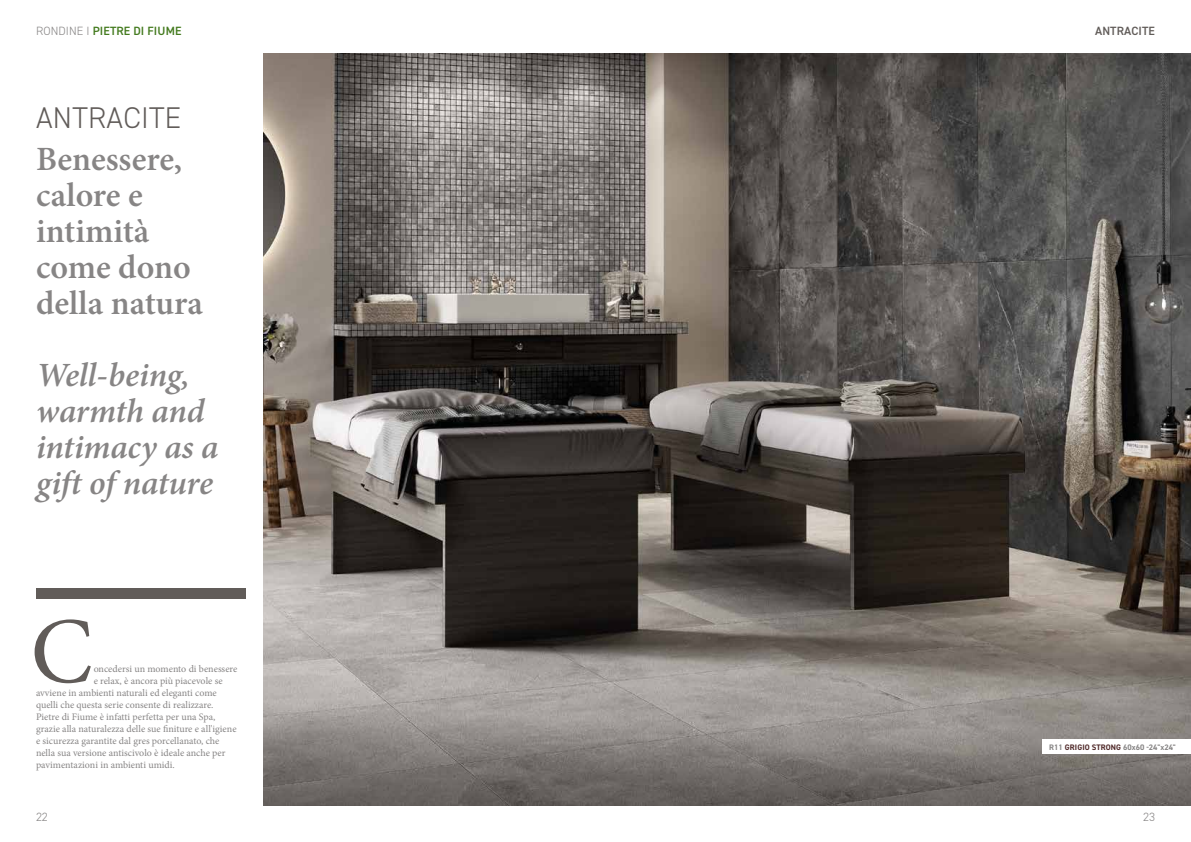
<style>
.page{position:relative;width:1191px;height:842px;background:#fff}
.page>*{position:absolute;margin:0;border:0;box-sizing:border-box;transform-origin:0 0}
.t1{font:600 34px/36px "Minion Pro";color:#878585}
.t2{font:italic 600 34px/36px "Minion Pro";letter-spacing:-.005em;color:#878585}
.t3{font:300 30px "DIN2014";letter-spacing:.01em;color:#615c59}
.t4{font:600 12px "DIN2014";letter-spacing:.01em;color:#447b1f}
.t5{font:600 12px "DIN2014";letter-spacing:.01em;color:#615c59}
.t6{font:300 12px "DIN2014";color:#878585}
.t7{font:10px "Minion Pro";color:#878585}
.t8{font:700 8px "DIN2014";letter-spacing:.005em;color:#878585}
.s1{font-weight:300;color:#878585}
.s2{color:#4f2828}
</style>
<div class="page">
<div style="left:36px;top:588px;width:210px;height:10px;background:#615c59"></div>
<svg style="left:35px;top:619px;width:56px;height:64px"></svg>
<img style="left:264px;top:54px;width:927px;height:752px">
<div style="left:1042px;top:739px;width:149px;height:15px;background:#fff"></div>
<p class="t4" style="left:36px;top:23px;width:147px"><span class="s1">RONDINE I</span> PIETRE DI FIUME</p>
<h2 class="t3" style="left:36px;top:100px;width:146px">ANTRACITE</h2>
<h1 class="t1" style="left:36px;top:140px;width:168px">Benessere, calore e intimità come dono della natura</h1>
<h1 class="t2" style="left:36px;top:356px;width:184px">Well-being, warmth and intimacy as a gift of nature</h1>
<p class="t7" style="left:94px;top:662px;width:145px">oncedersi un momento di benessere</p>
<p class="t7" style="left:94px;top:674px;width:131px">e relax, è ancora più piacevole se</p>
<p class="t7" style="left:36px;top:686px;width:182px">avviene in ambienti naturali ed eleganti come</p>
<p class="t7" style="left:36px;top:698px;width:179px">quelli che questa serie consente di realizzare.</p>
<p class="t7" style="left:36px;top:710px;width:181px">Pietre di Fiume è infatti perfetta per una Spa,</p>
<p class="t7" style="left:36px;top:722px;width:202px">grazie alla naturalezza delle sue finiture e all'igiene</p>
<p class="t7" style="left:36px;top:734px;width:185px">e sicurezza garantite dal gres porcellanato, che</p>
<p class="t7" style="left:36px;top:746px;width:191px">nella sua versione antiscivolo è ideale anche per</p>
<p class="t7" style="left:36px;top:758px;width:140px">pavimentazioni in ambienti umidi.</p>
<p class="t5" style="left:1095px;top:23px;width:61px">ANTRACITE</p>
<p class="t8" style="left:1049px;top:741px;width:128px">R11 <span class="s2">GRIGIO STRONG</span> 60x60 -24"x24"</p>
<p class="t6" style="left:36px;top:810px;width:13px">22</p>
<p class="t6" style="left:1143px;top:810px;width:13px">23</p>
</div>
